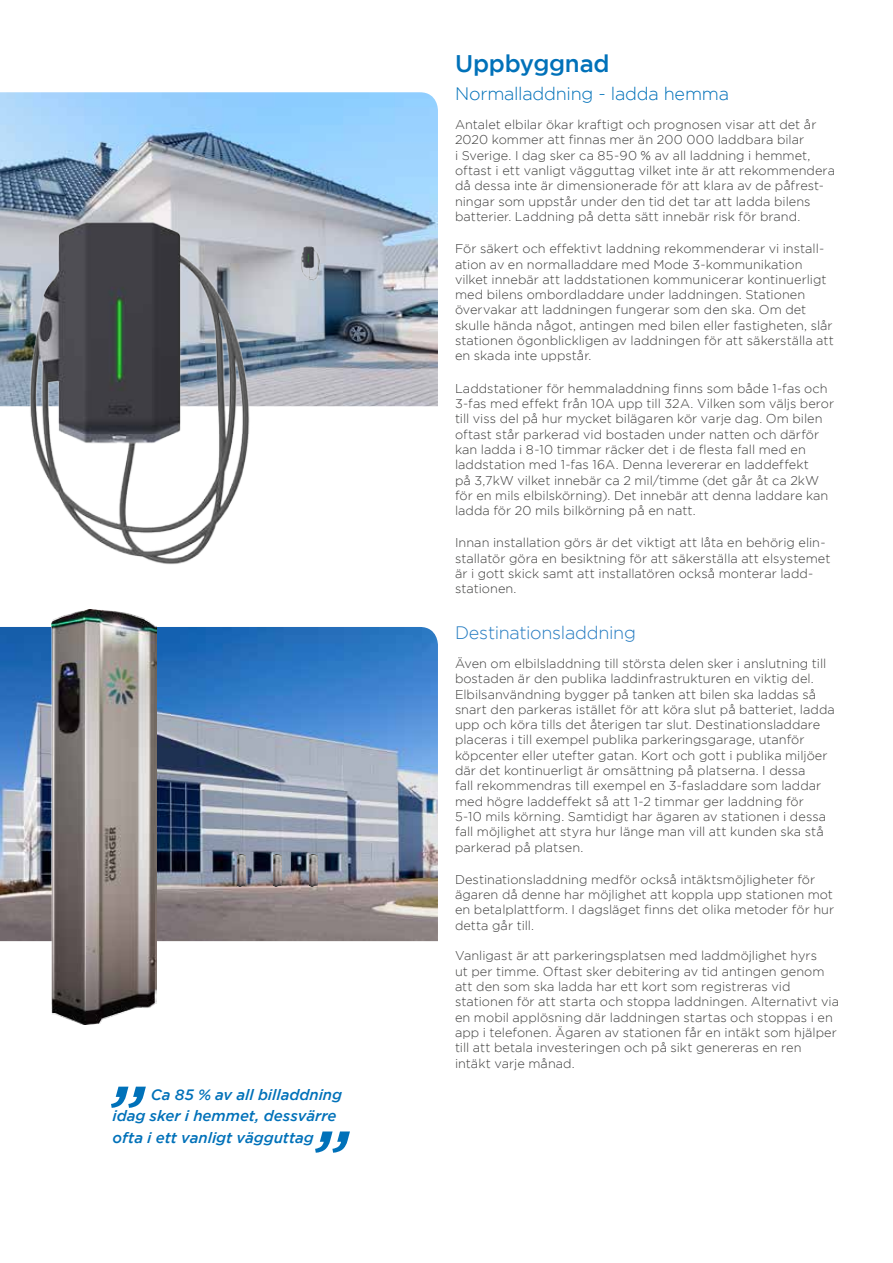
<style>
.page{position:relative;width:893px;height:1263px;background:#fff}
.page>*{position:absolute;margin:0;border:0;box-sizing:border-box;transform-origin:0 0}
.t1{font:italic 500 75px "Gotham";color:#0071b9}
.t2{font:500 24px "Gotham";letter-spacing:-.01em;color:#0071b9}
.t3{font:300 18px "Gotham";letter-spacing:-.015em;color:#0071b9}
.t4{font:300 18px "Gotham";letter-spacing:-.015em;color:#267cc1}
.t5{font:italic 500 15px/21.6px "Gotham";letter-spacing:-.005em;color:#0071b9}
.t6{font:300 12.75px/15.3px "Gotham";letter-spacing:.005em;color:#3c3c3b}
</style>
<div class="page">
<img style="left:0;top:92px;width:438px;height:314px">
<img style="left:23px;top:218px;width:234px;height:347px">
<img style="left:0;top:627px;width:438px;height:314px">
<img style="left:300px;top:247px;width:20px;height:33px">
<img style="left:52px;top:609px;width:105px;height:415px">
<img style="left:274px;top:855px;width:8px;height:32px">
<img style="left:237px;top:855px;width:8px;height:32px">
<img style="left:309px;top:855px;width:8px;height:32px">
<h1 class="t1" style="left:104px;top:1070px;width:41px">”</h1>
<p class="t5" style="left:113px;top:1126px;width:203px">ofta i ett vanligt vägguttag</p>
<h1 class="t1" style="left:308px;top:1115px;width:41px">”</h1>
<p class="t5" style="left:113px;top:1083px;width:231px;text-indent:38px">Ca 85 % av all billaddning idag sker i hemmet, dessvärre</p>
<h2 class="t2" style="left:455px;top:49px;width:156px">Uppbyggnad</h2>
<h3 class="t3" style="left:455px;top:84px;width:275px">Normalladdning - ladda hemma</h3>
<p class="t6" style="left:455px;top:117px;width:382px">Antalet elbilar ökar kraftigt och prognosen visar att det år 2020 kommer att finnas mer än 200 000 laddbara bilar<br>i Sverige. I dag sker ca 85-90 % av all laddning i hemmet, oftast i ett vanligt vägguttag vilket inte är att rekommendera då dessa inte är dimensionerade för att klara av de påfrest&shy;ningar som uppstår under den tid det tar att ladda bilens batterier. Laddning på detta sätt innebär risk för brand.</p>
<p class="t6" style="left:455px;top:241px;width:380px">För säkert och effektivt laddning rekommenderar vi install&shy;ation av en normalladdare med Mode 3-kommunikation vilket innebär att laddstationen kommunicerar kontinuerligt med bilens ombordladdare under laddningen. Stationen övervakar att laddningen fungerar som den ska. Om det skulle hända något, antingen med bilen eller fastigheten, slår stationen ögonblickligen av laddningen för att säkerställa att en skada inte uppstår.</p>
<p class="t6" style="left:455px;top:380px;width:381px">Laddstationer för hemmaladdning finns som både 1-fas och 3-fas med effekt från 10A upp till 32A. Vilken som väljs beror till viss del på hur mycket bilägaren kör varje dag. Om bilen oftast står parkerad vid bostaden under natten och därför kan ladda i 8-10 timmar räcker det i de flesta fall med en laddstation med 1-fas 16A. Denna levererar en laddeffekt<br>på 3,7kW vilket innebär ca 2 mil/timme (det går åt ca 2kW för en mils elbilskörning). Det innebär att denna laddare kan ladda för 20 mils bilkörning på en natt.</p>
<p class="t6" style="left:455px;top:535px;width:377px">Innan installation görs är det viktigt att låta en behörig elin&shy;stallatör göra en besiktning för att säkerställa att elsystemet är i gott skick samt att installatören också monterar ladd&shy;stationen.</p>
<h3 class="t4" style="left:455px;top:623px;width:182px">Destinationsladdning</h3>
<p class="t6" style="left:455px;top:656px;width:381px">Även om elbilsladdning till största delen sker i anslutning till bostaden är den publika laddinfrastrukturen en viktig del.<br>Elbilsanvändning bygger på tanken att bilen ska laddas så snart den parkeras istället för att köra slut på batteriet, ladda upp och köra tills det återigen tar slut. Destinationsladdare placeras i till exempel publika parkeringsgarage, utanför köpcenter eller utefter gatan. Kort och gott i publika miljöer där det kontinuerligt är omsättning på platserna. I dessa<br>fall rekommendras till exempel en 3-fasladdare som laddar med högre laddeffekt så att 1-2 timmar ger laddning för<br>5-10 mils körning. Samtidigt har ägaren av stationen i dessa fall möjlighet att styra hur länge man vill att kunden ska stå parkerad på platsen.</p>
<p class="t6" style="left:455px;top:871px;width:381px">Destinationsladdning medför också intäktsmöjligheter för ägaren då denne har möjlighet att koppla upp stationen mot en betalplattform. I dagsläget finns det olika metoder för hur detta går till.</p>
<p class="t6" style="left:455px;top:948px;width:385px">Vanligast är att parkeringsplatsen med laddmöjlighet hyrs<br>ut per timme. Oftast sker debitering av tid antingen genom att den som ska ladda har ett kort som registreras vid stationen för att starta och stoppa laddningen. Alternativt via en mobil applösning där laddningen startas och stoppas i en app i telefonen. Ägaren av stationen får en intäkt som hjälper till att betala investeringen och på sikt genereras en ren intäkt varje månad.</p>
</div>
